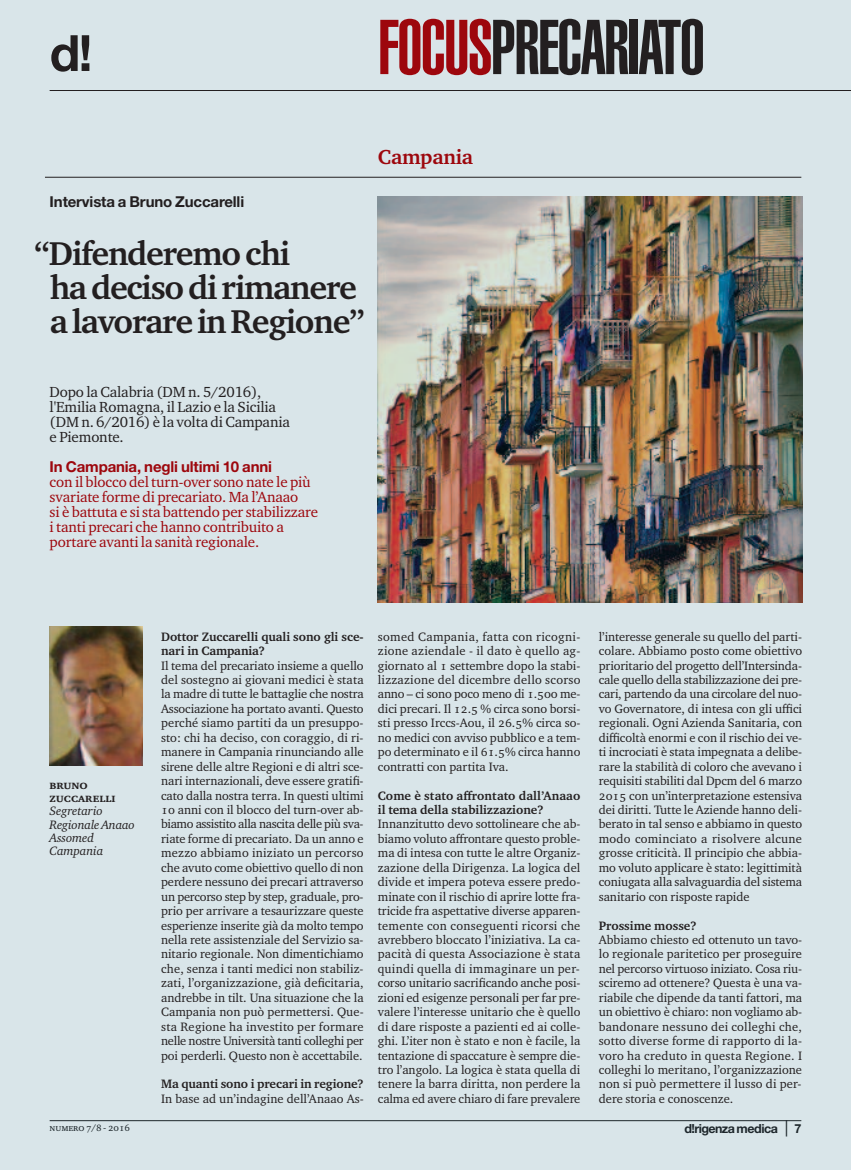
<style>
.page{position:relative;width:851px;height:1170px;background:#fff}
.page>*{position:absolute;margin:0;border:0;box-sizing:border-box;transform-origin:0 0}
.t1{font:900 extra-condensed 76.25px "Helvetica";letter-spacing:-.025em;color:#231f20}
.t2{font:700 50px "Helvetica Neue LT Std";color:#231f20}
.t3{font:700 33.75px/33.8px "Charter ITC Std";letter-spacing:-.035em;color:#231f20}
.t4{font:700 20.88px "Charter ITC Std";letter-spacing:-.01em;color:#9d070d}
.t5{font:15px/15px "Charter ITC Std";letter-spacing:-.01em;color:#9d070d}
.t6{font:15px/15px "Charter ITC Std";letter-spacing:-.01em;color:#231f20}
.t7{font:700 15px "Helvetica Neue LT Std";letter-spacing:-.01em;color:#9d070d}
.t8{font:700 15px "Helvetica Neue LT Std";letter-spacing:-.01em;color:#231f20}
.t9{font:12.5px/14.5px "Charter ITC Std";color:#231f20;text-align:justify}
.t10{font:700 12.5px/14.4px "Charter ITC Std";color:#231f20}
.t11{font:italic 12.5px/13.1px "Charter ITC Std";letter-spacing:-.01em;color:#231f20}
.t12{font:700 12.5px "Helvetica Neue LT Std";letter-spacing:-.045em;color:#231f20}
.t13{font:10px "Charter ITC Std";letter-spacing:-.01em;color:#231f20}
.s1{color:#9d070d}
.s2{font-weight:400;font-size:16.25px}
</style>
<div class="page">
<div style="left:0;top:0;width:850px;height:1169px;background:#01546e;opacity:.15"></div>
<hr style="left:50px;top:90px;width:800px;height:1px;background:#231f20">
<hr style="left:45px;top:177px;width:756px;height:1px;background:#231f20">
<img style="left:50px;top:626px;width:93px;height:139px">
<h2 class="t2" style="left:50px;top:35px;width:44px">d!</h2>
<h1 class="t1" style="left:378px;top:20px;width:328px"><span class="s1">FOCUS</span>PRECARIATO</h1>
<p class="t8" style="left:50px;top:197px;width:196px">Intervista a Bruno Zuccarelli</p>
<h3 class="t3" style="left:50px;top:239px;width:317px;text-indent:-16px">“Difenderemochi hadecisodi rimanere alavorareinRegione”</h3>
<h3 class="t4" style="left:378px;top:148px;width:97px">Campania</h3>
<p class="t6" style="left:50px;top:385px;width:242px">Dopo la Calabria (DM n. 5/2016), l'Emilia Romagna, il Lazio e la Sicilia (DM n. 6/2016) è la volta di Campania e Piemonte.</p>
<p class="t7" style="left:50px;top:461px;width:224px">In Campania, negli ultimi 10 anni</p>
<p class="t5" style="left:50px;top:476px;width:270px">con il blocco del turn-over sono nate le più svariate forme di precariato. Ma l’Anaao<br>si è battuta e si sta battendo per stabilizzare i tanti precari che hanno contribuito a portare avanti la sanità regionale.</p>
<p class="t10" style="left:50px;top:779px;width:67px;line-height:13.1px">Bruno<br>Zuccarelli</p>
<p class="t11" style="left:50px;top:805px;width:87px">Segretario<br>Regionale Anaao<br>Assomed<br>Campania</p>
<p class="t10" style="left:161px;top:630px;width:204px">Dottor Zuccarelli quali sono gli sce&shy;nari in Campania?</p>
<p class="t9" style="left:161px;top:659px;width:204px">Il tema del precariato insieme a quello del sostegno ai giovani medici è stata la madre di tutte le battaglie che nostra Associazione ha portato avanti. Questo perché siamo partiti da un presuppo&shy;sto: chi ha deciso, con coraggio, di ri&shy;manere in Campania rinunciando alle sirene delle altre Regioni e di altri sce&shy;nari internazionali, deve essere gratifi&shy;cato dalla nostra terra. In questi ultimi 10 anni con il blocco del turn-over ab&shy;biamo assistito alla nascita delle più sva&shy;riate forme di precariato. Da un anno e mezzo abbiamo iniziato un percorso che avuto come obiettivo quello di non perdere nessuno dei precari attraverso un percorso step by step, graduale, pro&shy;prio per arrivare a tesaurizzare queste esperienze inserite già da molto tempo nella rete assistenziale del Servizio sa&shy;nitario regionale. Non dimentichiamo che, senza i tanti medici non stabiliz&shy;zati, l’organizzazione, già deficitaria, andrebbe in tilt. Una situazione che la Campania non può permettersi. Que&shy;sta Regione ha investito per formare nelle nostre Università tanti colleghi per poi perderli. Questo non è accettabile.</p>
<p class="t10" style="left:161px;top:1077px;width:204px">Ma quanti sono i precari in regione?</p>
<p class="t9" style="left:161px;top:1092px;width:204px">In base ad un’indagine dell’Anaao As-</p>
<p class="t9" style="left:378px;top:630px;width:204px">somed Campania, fatta con ricogni&shy;zione aziendale - il dato è quello ag&shy;giornato al 1 settembre dopo la stabi&shy;lizzazione del dicembre dello scorso anno – ci sono poco meno di 1.500 me&shy;dici precari. Il 12.5 % circa sono borsi&shy;sti presso Irccs-Aou, il 26.5% circa so&shy;no medici con avviso pubblico e a tem&shy;po determinato e il 61.5% circa hanno contratti con partita Iva.</p>
<p class="t10" style="left:378px;top:789px;width:204px">Come è stato affrontato dall’Anaao il tema della stabilizzazione?</p>
<p class="t9" style="left:378px;top:817px;width:204px">Innanzitutto devo sottolineare che ab&shy;biamo voluto affrontare questo proble&shy;ma di intesa con tutte le altre Organiz&shy;zazione della Dirigenza. La logica del divide et impera poteva essere predo&shy;minate con il rischio di aprire lotte fra&shy;tricide fra aspettative diverse apparen&shy;temente con conseguenti ricorsi che avrebbero bloccato l’iniziativa. La ca&shy;pacità di questa Associazione è stata quindi quella di immaginare un per&shy;corso unitario sacrificando anche posi&shy;zioni ed esigenze personali per far pre&shy;valere l’interesse unitario che è quello di dare risposte a pazienti ed ai colle&shy;ghi. L’iter non è stato e non è facile, la tentazione di spaccature è sempre die&shy;tro l’angolo. La logica è stata quella di tenere la barra diritta, non perdere la calma ed avere chiaro di fare prevalere</p>
<p class="t9" style="left:598px;top:630px;width:205px">l’interesse generale su quello del parti&shy;colare. Abbiamo posto come obiettivo prioritario del progetto dell’Intersinda&shy;cale quello della stabilizzazione dei pre&shy;cari, partendo da una circolare del nuo&shy;vo Governatore, di intesa con gli uffici regionali. Ogni Azienda Sanitaria, con difficoltà enormi e con il rischio dei ve&shy;ti incrociati è stata impegnata a delibe&shy;rare la stabilità di coloro che avevano i requisiti stabiliti dal Dpcm del 6 marzo 2015 con un’interpretazione estensiva dei diritti. Tutte le Aziende hanno deli&shy;berato in tal senso e abbiamo in questo modo cominciato a risolvere alcune grosse criticità. Il principio che abbia&shy;mo voluto applicare è stato: legittimità coniugata alla salvaguardia del sistema sanitario con risposte rapide</p>
<p class="t10" style="left:598px;top:919px;width:99px">Prossime mosse?</p>
<p class="t9" style="left:598px;top:933px;width:205px">Abbiamo chiesto ed ottenuto un tavo&shy;lo regionale paritetico per proseguire nel percorso virtuoso iniziato. Cosa riu&shy;sciremo ad ottenere? Questa è una va&shy;riabile che dipende da tanti fattori, ma un obiettivo è chiaro: non vogliamo ab&shy;bandonare nessuno dei colleghi che, sotto diverse forme di rapporto di la&shy;voro ha creduto in questa Regione. I colleghi lo meritano, l’organizzazione non si può permettere il lusso di per&shy;dere storia e conoscenze.</p>
<p class="t13" style="left:50px;top:1123px;width:82px">numero 7/8 - 2016</p>
<p class="t12" style="left:684px;top:1124px;width:118px">d!rigenza medica <span class="s2">|</span> 7</p>
</div>
